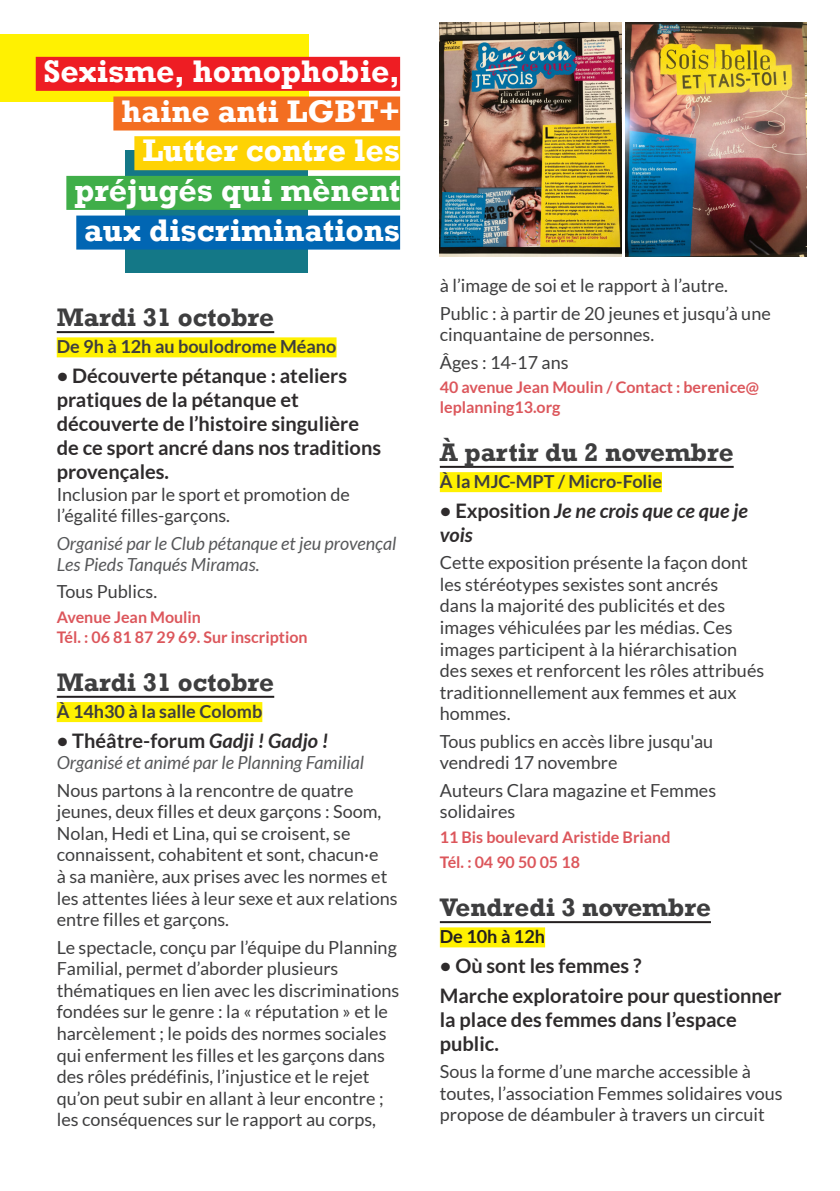
<style>
.page{position:relative;width:840px;height:1191px;background:#fff}
.page>*{position:absolute;margin:0;border:0;box-sizing:border-box;transform-origin:0 0}
.t1{font:700 32px "Rockwell";color:#fff}
.t2{font:700 26px "Rockwell";color:#3e3e3f}
.t3{font:700 20px/24px "Lato";color:#2e2b2c}
.t4{font:italic 700 20px/24px "Lato";color:#2e2b2c}
.t5{font:18px/21.6px "Lato";color:#3e3e3f}
.t6{font:italic 18px/21.6px "Lato";color:#57585a}
.t7{font:700 18px "Lato";color:#3e3e3f}
.t8{font:700 18px "Lato";color:#231f20}
.t9{font:700 16px/19.2px "Lato";color:#dc565b}
.s1{font-style:italic}
.s2{font-style:normal}
</style>
<div class="page">
<hr style="left:57px;top:331px;width:217px;height:2px;background:#231f20">
<div style="left:57px;top:337px;width:279px;height:20px;background:#fff101"></div>
<hr style="left:57px;top:696px;width:217px;height:2px;background:#231f20">
<div style="left:57px;top:702px;width:205px;height:20px;background:#fff101"></div>
<hr style="left:439px;top:466px;width:294px;height:2px;background:#231f20">
<div style="left:439px;top:472px;width:222px;height:20px;background:#fff101"></div>
<hr style="left:439px;top:921px;width:271px;height:2px;background:#231f20">
<div style="left:439px;top:927px;width:106px;height:20px;background:#fff101"></div>
<div style="left:0;top:34px;width:308px;height:67px;background:#fff101"></div>
<div style="left:125px;top:150px;width:183px;height:122px;background:#147887"></div>
<div style="left:36px;top:57px;width:364px;height:34px;background:#ee1d23"></div>
<div style="left:113px;top:96px;width:287px;height:34px;background:#f36e21"></div>
<div style="left:134px;top:136px;width:266px;height:34px;background:#fed304"></div>
<div style="left:66px;top:176px;width:334px;height:34px;background:#40ae49"></div>
<div style="left:76px;top:215px;width:324px;height:34px;background:#0166b3"></div>
<img style="left:439px;top:22px;width:182px;height:235px">
<img style="left:625px;top:22px;width:181px;height:235px">
<p class="t1" style="left:43px;top:52px;width:358px">Sexisme, homophobie,</p>
<p class="t1" style="left:121px;top:91px;width:280px">haine anti LGBT+</p>
<p class="t1" style="left:142px;top:131px;width:259px">Lutter contre les</p>
<p class="t1" style="left:74px;top:171px;width:327px">préjugés qui mènent</p>
<p class="t1" style="left:84px;top:210px;width:317px">aux discriminations</p>
<p class="t2" style="left:57px;top:302px;width:219px">Mardi 31 octobre</p>
<p class="t7" style="left:57px;top:336px;width:281px">De 9h à 12h au boulodrome Méano</p>
<p class="t3" style="left:57px;top:363px;width:326px">• Découverte pétanque : ateliers pratiques de la pétanque et découverte de l’histoire singulière de ce sport ancré dans nos traditions provençales.</p>
<p class="t5" style="left:57px;top:483px;width:294px">Inclusion par le sport et promotion de l’égalité filles-garçons.</p>
<p class="t6" style="left:57px;top:533px;width:341px">Organisé par le Club pétanque et jeu provençal<br>Les Pieds Tanqués Miramas.</p>
<p class="t5" style="left:57px;top:581px;width:102px">Tous Publics.</p>
<p class="t9" style="left:57px;top:607px;width:146px">Avenue Jean Moulin</p>
<p class="t9" style="left:57px;top:627px;width:252px">Tél. : 06 81 87 29 69. Sur inscription</p>
<p class="t2" style="left:57px;top:666px;width:219px">Mardi 31 octobre</p>
<p class="t7" style="left:57px;top:701px;width:207px">À 14h30 à la salle Colomb</p>
<p class="t3" style="left:57px;top:728px;width:273px">• Théâtre-forum <span class="s1">Gadji ! Gadjo !</span></p>
<p class="t6" style="left:57px;top:752px;width:309px">Organisé et animé par le Planning Familial</p>
<p class="t5" style="left:57px;top:779px;width:342px">Nous partons à la rencontre de quatre jeunes, deux filles et deux garçons : Soom, Nolan, Hedi et Lina, qui se croisent, se connaissent, cohabitent et sont, chacun·e<br>à sa manière, aux prises avec les normes et les attentes liées à leur sexe et aux relations entre filles et garçons.</p>
<p class="t5" style="left:57px;top:936px;width:344px">Le spectacle, conçu par l’équipe du Planning Familial, permet d’aborder plusieurs thématiques en lien avec les discriminations fondées sur le genre : la « réputation » et le harcèlement ; le poids des normes sociales qui enferment les filles et les garçons dans des rôles prédéfinis, l’injustice et le rejet qu’on peut subir en allant à leur encontre ; les conséquences sur le rapport au corps,</p>
<p class="t5" style="left:439px;top:275px;width:289px">à l’image de soi et le rapport à l’autre.</p>
<p class="t5" style="left:439px;top:302px;width:332px">Public : à partir de 20 jeunes et jusqu’à une cinquantaine de personnes.</p>
<p class="t5" style="left:439px;top:351px;width:130px">Âges : 14-17 ans</p>
<p class="t9" style="left:439px;top:378px;width:320px">40 avenue Jean Moulin / Contact : berenice@ leplanning13.org</p>
<p class="t2" style="left:439px;top:436px;width:295px">À partir du 2 novembre</p>
<p class="t7" style="left:439px;top:471px;width:223px">À la MJC-MPT / Micro-Folie</p>
<p class="t4" style="left:439px;top:499px;width:309px"><span class="s2">• Exposition</span> Je ne crois que ce que je vois</p>
<p class="t5" style="left:439px;top:551px;width:326px">Cette exposition présente la façon dont les stéréotypes sexistes sont ancrés<br>dans la majorité des publicités et des images véhiculées par les médias. Ces images participent à la hiérarchisation des sexes et renforcent les rôles attribués traditionnellement aux femmes et aux hommes.</p>
<p class="t5" style="left:439px;top:730px;width:275px">Tous publics en accès libre jusqu'au vendredi 17 novembre</p>
<p class="t5" style="left:439px;top:779px;width:277px">Auteurs Clara magazine et Femmes solidaires</p>
<p class="t9" style="left:439px;top:827px;width:232px">11 Bis boulevard Aristide Briand</p>
<p class="t9" style="left:439px;top:852px;width:141px">Tél. : 04 90 50 05 18</p>
<p class="t2" style="left:439px;top:891px;width:272px">Vendredi 3 novembre</p>
<p class="t8" style="left:439px;top:926px;width:107px">De 10h à 12h</p>
<p class="t3" style="left:439px;top:953px;width:203px">• Où sont les femmes ?</p>
<p class="t3" style="left:439px;top:983px;width:343px">Marche exploratoire pour questionner la place des femmes dans l’espace public.</p>
<p class="t5" style="left:439px;top:1060px;width:344px">Sous la forme d’une marche accessible à toutes, l’association Femmes solidaires vous propose de déambuler à travers un circuit</p>
</div>
